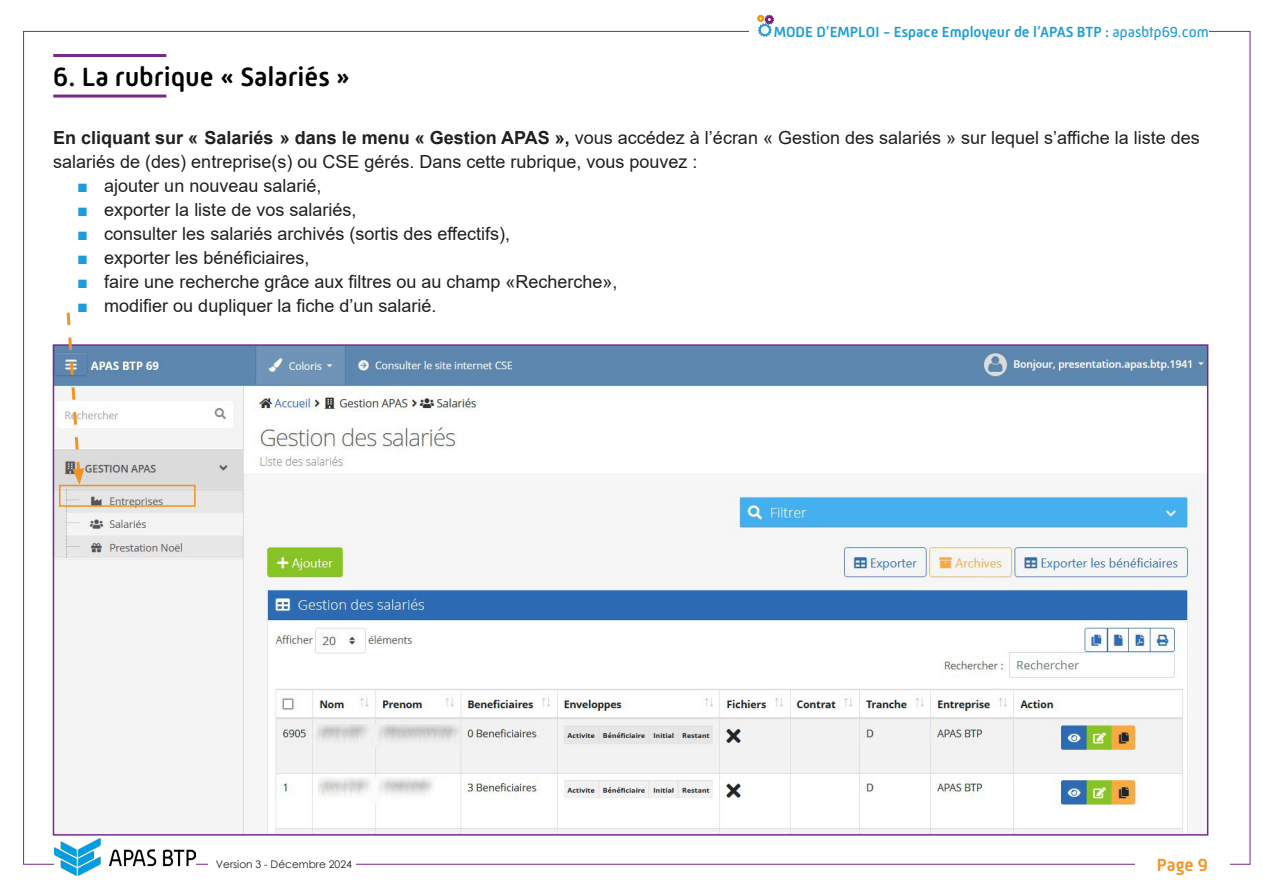
<style>
.page{position:relative;width:1263px;height:893px;background:#fff}
.page>*{position:absolute;margin:0;border:0;box-sizing:border-box;transform-origin:0 0}
.Titre_partie{font:500 27px "Mic 32 New Rounded";color:#000}
.Texte{font:18px/24px "Arial";color:#231f20}
.t1{font:500 18px "Mic 32 New Rounded";color:#f3921f}
.t2{font:500 15px "Mic 32 New";color:#1d9cd8}
.t3{font:10.5px "Century Gothic";color:#231f20}
.s1{font-weight:400}
.s2{font-weight:700}
.s3{color:#1d9cd8}
</style>
<div class="page">
<svg style="left:757px;top:15px;width:17px;height:22px"></svg>
<img style="left:54px;top:839px;width:142px;height:37px">
<img style="left:56px;top:347px;width:1149px;height:486px">
<hr style="left:53px;top:54px;width:113px;height:3px;background:#782a8b">
<hr style="left:53px;top:95px;width:113px;height:3px;background:#782a8b">
<div style="left:59px;top:485px;width:137px;height:22px;border:2px solid #f3921f"></div>
<svg style="left:65px;top:312px;width:19px;height:173px"></svg>
<p class="t2" style="left:774px;top:23px;width:437px">MODE D’EMPLOI - Espace Employeur de l’APAS BTP : <span class="s1">apasbtp69.com</span></p>
<p class="Titre_partie" style="left:53px;top:61px;width:299px">6. La rubrique « Salariés »</p>
<p class="Texte" style="left:53px;top:125px;width:1148px"><span class="s2">En cliquant sur « Salariés » dans le menu « Gestion APAS »,</span> vous accédez à l’écran « Gestion des salariés » sur lequel s’affiche la liste des salariés de (des) entreprise(s) ou CSE gérés. Dans cette rubrique, vous pouvez :</p>
<p class="Texte" style="left:77px;top:173px;width:246px"><span class="s3">■</span> ajouter un nouveau salarié,</p>
<p class="Texte" style="left:77px;top:197px;width:281px"><span class="s3">■</span> exporter la liste de vos salariés,</p>
<p class="Texte" style="left:77px;top:221px;width:434px"><span class="s3">■</span> consulter les salariés archivés (sortis des effectifs),</p>
<p class="Texte" style="left:77px;top:245px;width:234px"><span class="s3">■</span> exporter les bénéficiaires,</p>
<p class="Texte" style="left:77px;top:269px;width:542px"><span class="s3">■</span> faire une recherche grâce aux filtres ou au champ «Recherche»,</p>
<p class="Texte" style="left:77px;top:293px;width:361px"><span class="s3">■</span> modifier ou dupliquer la fiche d’un salarié.</p>
<p class="t3" style="left:216px;top:857px;width:138px">Version 3 - Décembre 2024</p>
<p class="t1" style="left:1157px;top:855px;width:53px">Page 9</p>
</div>
